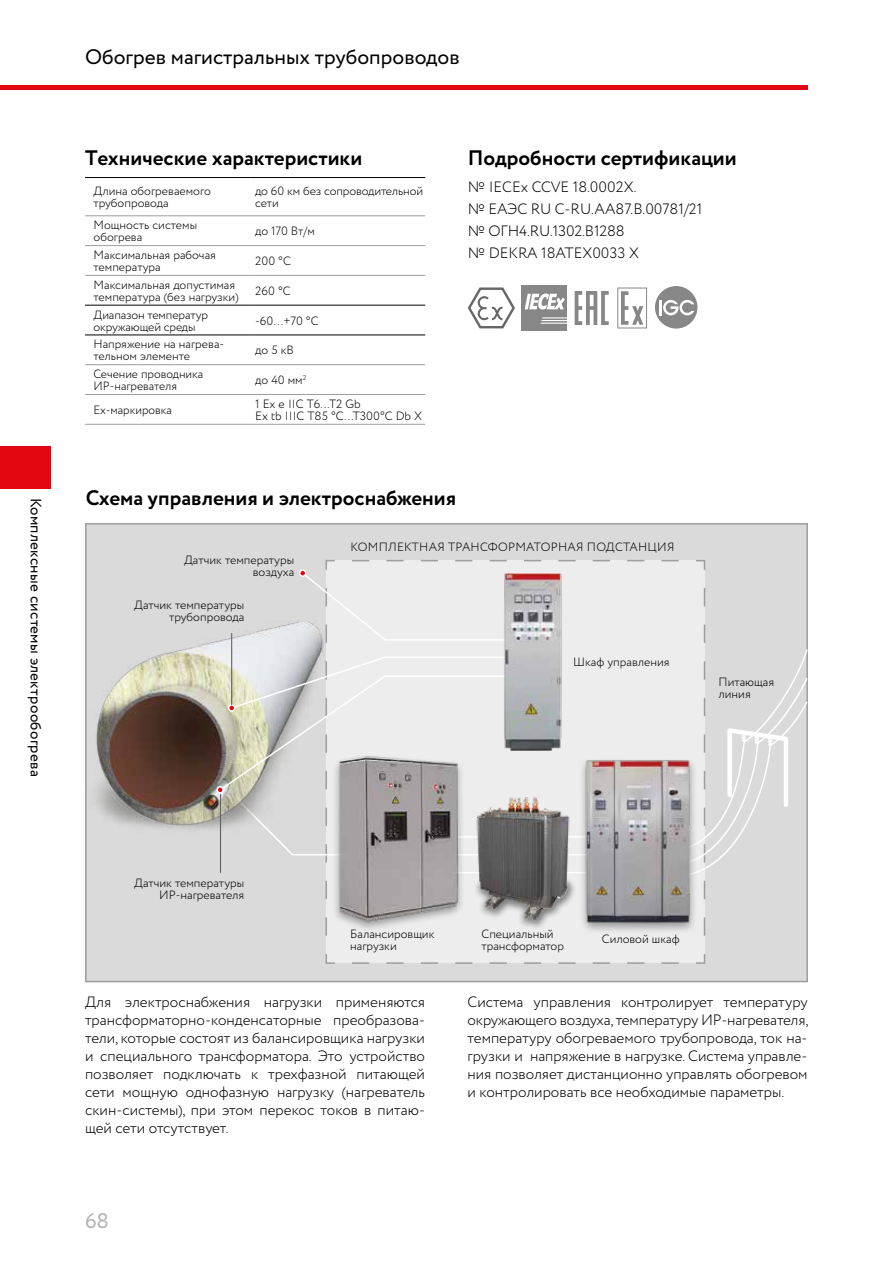
<style>
.page{position:relative;width:893px;height:1263px;background:#fff}
.page>*{position:absolute;margin:0;border:0;box-sizing:border-box;transform-origin:0 0}
.t1{font:700 21px "Circe";color:#000}
.t2{font:21px "Circe";color:#000}
.t3{font:21px "Circe";color:#b3b2b2}
.t4{font:300 15px/18px "Circe";color:#000;text-align:justify}
.t5{font:15px "Circe";letter-spacing:.02em;color:#000}
.t6{font:300 12px/12px "Circe";color:#000}
.t7{font:300 12px "Circe";letter-spacing:.02em;color:#000}
</style>
<div class="page">
<hr style="left:0;top:85px;width:808px;height:4px;background:#e30613">
<div style="left:0;top:446px;width:51px;height:43px;background:#e30613"></div>
<hr style="left:85px;top:245px;width:166px;height:1px;background:#9d9d9c">
<hr style="left:251px;top:245px;width:174px;height:1px;background:#9d9d9c">
<hr style="left:85px;top:275px;width:166px;height:1px;background:#9d9d9c">
<hr style="left:251px;top:275px;width:174px;height:1px;background:#9d9d9c">
<hr style="left:85px;top:364px;width:166px;height:1px;background:#9d9d9c">
<hr style="left:251px;top:364px;width:174px;height:1px;background:#9d9d9c">
<hr style="left:85px;top:394px;width:166px;height:1px;background:#9d9d9c">
<hr style="left:251px;top:394px;width:174px;height:1px;background:#9d9d9c">
<hr style="left:85px;top:424px;width:166px;height:1px;background:#9d9d9c">
<hr style="left:251px;top:424px;width:174px;height:1px;background:#9d9d9c">
<hr style="left:85px;top:305px;width:166px;height:1px;background:#000">
<hr style="left:251px;top:305px;width:174px;height:1px;background:#000">
<hr style="left:85px;top:177px;width:166px;height:1px;background:#000">
<hr style="left:251px;top:177px;width:174px;height:1px;background:#000">
<hr style="left:85px;top:335px;width:166px;height:1px;background:#000">
<hr style="left:251px;top:335px;width:174px;height:1px;background:#000">
<hr style="left:85px;top:216px;width:166px;height:1px;background:#9d9d9c">
<hr style="left:251px;top:216px;width:174px;height:1px;background:#9d9d9c">
<div style="left:85px;top:523px;width:723px;height:459px;background:#dadada;border:2px solid #9d9d9c"></div>
<div style="left:325px;top:560px;width:381px;height:404px;background:#ededed"></div>
<svg style="left:682px;top:579px;width:126px;height:357px"></svg>
<div style="left:579px;top:757px;width:119px;height:177px;background:#e5e5e5"></div>
<img style="left:576px;top:756px;width:130px;height:174px">
<img style="left:543px;top:793px;width:34px;height:140px">
<img style="left:87px;top:620px;width:130px;height:237px">
<div style="left:216px;top:786px;width:8px;height:7px;border:2px solid #fff;border-radius:50%"></div>
<svg style="left:217px;top:570px;width:326px;height:375px"></svg>
<div style="left:299px;top:569px;width:7px;height:8px;border:2px solid #fff;border-radius:50%"></div>
<hr style="left:231px;top:633px;width:1px;height:72px;background:#646363">
<hr style="left:220px;top:795px;width:1px;height:77px;background:#646363">
<svg style="left:575px;top:291px;width:34px;height:34px"></svg>
<svg style="left:617px;top:288px;width:30px;height:40px"></svg>
<div style="left:522px;top:285px;width:45px;height:46px;background:#878787"></div>
<svg style="left:525px;top:293px;width:40px;height:16px"></svg>
<svg style="left:541px;top:317px;width:26px;height:7px"></svg>
<img style="left:497px;top:573px;width:70px;height:178px">
<svg style="left:468px;top:287px;width:47px;height:41px"></svg>
<div style="left:655px;top:286px;width:42px;height:43px;background:#878787;border-radius:50%"></div>
<hr style="left:659px;top:300px;width:3px;height:15px;background:#fff">
<svg style="left:663px;top:300px;width:31px;height:15px"></svg>
<p class="t5" style="left:46px;top:497px;width:281px;rotate:90deg">Комплексные системы электрообогрева</p>
<h1 class="t2" style="left:85px;top:43px;width:376px">Обогрев магистральных трубопроводов</h1>
<h1 class="t1" style="left:85px;top:144px;width:279px">Tехнические характеристики</h1>
<p class="t6" style="left:94px;top:185px;width:119px">Длина обогреваемого трубопровода</p>
<p class="t6" style="left:255px;top:185px;width:169px">до 60 км без сопроводительной сети</p>
<p class="t6" style="left:94px;top:220px;width:105px">Мощность системы обогрева</p>
<p class="t6" style="left:255px;top:226px;width:61px">до 170 Вт/м</p>
<p class="t6" style="left:94px;top:249px;width:124px">Максимальная рабочая температура</p>
<p class="t6" style="left:255px;top:255px;width:37px">200 °С</p>
<p class="t6" style="left:94px;top:279px;width:147px">Максимальная допустимая температура (без нагрузки)</p>
<p class="t6" style="left:255px;top:285px;width:37px">260 °С</p>
<p class="t6" style="left:94px;top:309px;width:116px">Диапазон температур окружающей среды</p>
<p class="t6" style="left:255px;top:315px;width:65px">-60…+70 °С</p>
<p class="t6" style="left:94px;top:339px;width:132px">Напряжение на нагрева&shy;тельном элементе</p>
<p class="t6" style="left:255px;top:345px;width:40px">до 5 кВ</p>
<p class="t6" style="left:94px;top:368px;width:111px">Сечение проводника<br>ИР-нагревателя</p>
<p class="t6" style="left:255px;top:374px;width:53px">до 40 мм<sup>2</sup></p>
<p class="t6" style="left:94px;top:404px;width:80px">Ex-маркировка</p>
<p class="t6" style="left:255px;top:398px;width:169px">1 Ex e ||C T6...T2 Gb<br>Ex tb |||C T85 °С...T300°С Db X</p>
<h1 class="t1" style="left:468px;top:144px;width:271px">Подробности сертификации</h1>
<p class="t4" style="left:468px;top:176px;width:236px;line-height:22.2px;text-align:left">№ IECEx CCVE 18.0002X.<br>№ EАЭС RU С-RU.АА87.В.00781/21 № ОГН4.RU.1302.В1288<br>№ DEKRA 18ATEX0033 X</p>
<h1 class="t1" style="left:86px;top:484px;width:372px">Схема управления и электроснабжения</h1>
<p class="t6" style="left:184px;top:554px;width:112px;text-align:right">Датчик температуры воздуха</p>
<p class="t6" style="left:134px;top:599px;width:112px;text-align:right">Датчик температуры трубопровода</p>
<p class="t7" style="left:351px;top:539px;width:325px">КОМПЛЕКТНАЯ ТРАНСФОРМАТОРНАЯ ПОДСТАНЦИЯ</p>
<p class="t6" style="left:573px;top:656px;width:98px">Шкаф управления</p>
<p class="t6" style="left:718px;top:676px;width:57px">Питающая линия</p>
<p class="t6" style="left:134px;top:877px;width:112px;text-align:right">Датчик температуры<br>ИР-нагревателя</p>
<p class="t6" style="left:350px;top:928px;width:86px">Балансировщик нагрузки</p>
<p class="t6" style="left:481px;top:928px;width:84px">Специальный трансформатор</p>
<p class="t6" style="left:602px;top:933px;width:79px">Силовой шкаф</p>
<p class="t4" style="left:85px;top:993px;width:342px">Для электроснабжения нагрузки применяются трансформаторно-конденсаторные преобразова&shy;тели, которые состоят из балансировщика нагрузки и специального трансформатора. Это устройство позволяет подключать к трехфазной питающей сети мощную однофазную нагрузку (нагреватель скин-системы), при этом перекос токов в питаю&shy;щей сети отсутствует.</p>
<p class="t4" style="left:468px;top:993px;width:342px">Система управления контролирует температуру окружающего воздуха, температуру ИР-нагревателя, температуру обогреваемого трубопровода, ток на&shy;грузки и напряжение в нагрузке. Система управле&shy;ния позволяет дистанционно управлять обогревом и контролировать все необходимые параметры.</p>
<h1 class="t3" style="left:85px;top:1207px;width:25px">68</h1>
</div>
